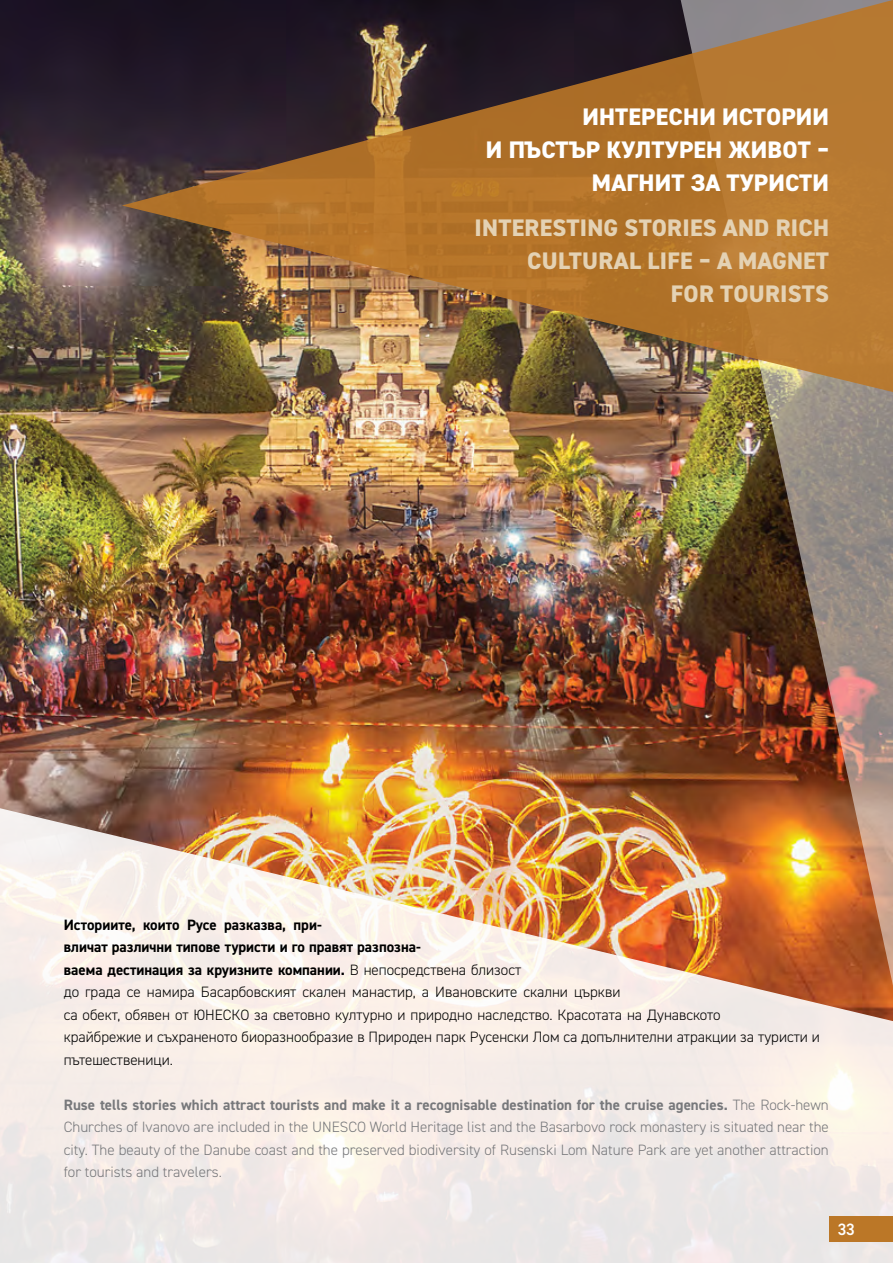
<style>
.page{position:relative;width:893px;height:1263px;background:#fff}
.page>*{position:absolute;margin:0;border:0;box-sizing:border-box;transform-origin:0 0}
.t1{font:800 24px/33px "DIN2014";letter-spacing:.01em;color:#e4d2b4;text-align:right}
.t2{font:800 24px/33px "DIN2014";letter-spacing:.01em;color:#fff;text-align:right}
.t3{font:600 16.5px "DIN2014";color:#fff}
.t4{font:300 15px/22.5px "DIN2014";color:#000}
.t5{font:300 15px/22.5px "DIN2014";color:#77787b;text-align:justify}
.s1{font-weight:700}
</style>
<div class="page">
<img style="left:0;top:0;width:676px;height:808px">
<svg style="left:0;top:808px;width:893px;height:455px;background:#efded1"></svg>
<div style="left:829px;top:1216px;width:64px;height:26px;background:#bb7727"></div>
<img style="left:676px;top:397px;width:217px;height:687px">
<img style="left:122px;top:0;width:771px;height:397px">
<svg style="left:0;top:590px;width:1px;height:218px"></svg>
<h1 class="t2" style="left:486px;top:100px;width:345px">ИНТЕРЕСНИ ИСТОРИИ<br>И ПЪСТЪР КУЛТУРЕН ЖИВОТ –<br>МАГНИТ ЗА ТУРИСТИ</h1>
<h1 class="t1" style="left:475px;top:211px;width:356px">INTERESTING STORIES AND RICH<br>CULTURAL LIFE – A MAGNET<br>FOR TOURISTS</h1>
<p class="t4" style="left:64px;top:913px;width:758px"><span class="s1">Историите, които Русе разказва, при-<br>вличат различни типове туристи и го правят разпозна-<br>ваема дестинация за круизните компании.</span> В непосредствена близост<br>до града се намира Басарбовският скален манастир, а Ивановските скални църкви<br>са обект, обявен от ЮНЕСКО за световно културно и природно наследство. Красотата на Дунавското<br>крайбрежие и съхраненото биоразнообразие в Природен парк Русенски Лом са допълнителни атракции за туристи и пътешественици.</p>
<p class="t5" style="left:64px;top:1093px;width:767px"><span class="s1">Ruse tells stories which attract tourists and make it a recognisable destination for the cruise agencies.</span> The Rock-hewn Churches of Ivanovo are included in the UNESCO World Heritage list and the Basarbovo rock monastery is situated near the city. The beauty of the Danube coast and the preserved biodiversity of Rusenski Lom Nature Park are yet another attraction for tourists and travelers.</p>
<p class="t3" style="left:838px;top:1219px;width:19px">33</p>
</div>
